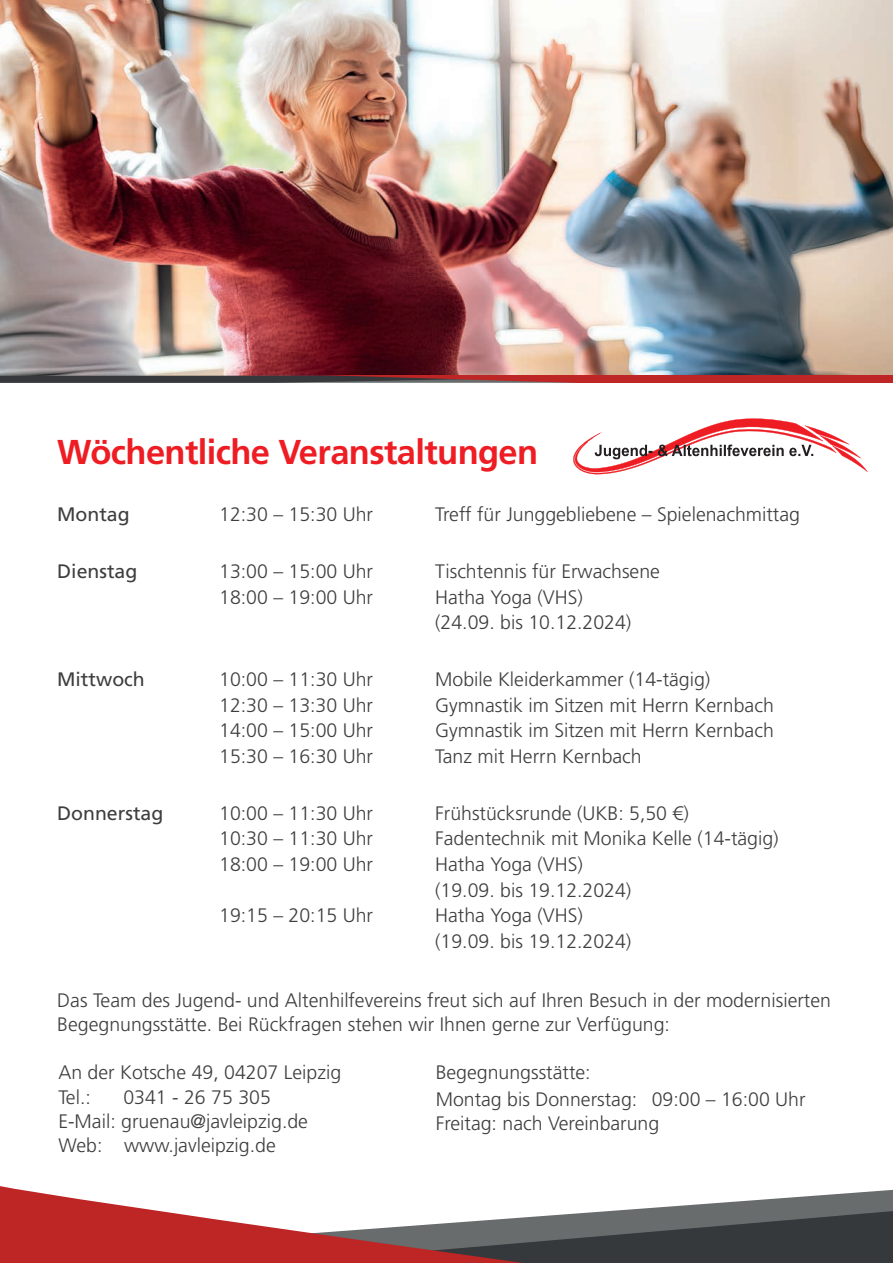
<style>
.page{position:relative;width:893px;height:1263px;background:#fff}
.page>*{position:absolute;margin:0;border:0;box-sizing:border-box;transform-origin:0 0}
.t1{font:700 34.5px "Frutiger LT Pro";letter-spacing:-.02em;color:#ee1d23}
.t2{font:300 19.5px/24px "Frutiger LT Pro";color:#3e3e3f}
.t3{font:19.5px "Frutiger LT Pro";color:#3e3e3f}
</style>
<div class="page">
<img style="left:0;top:0;width:893px;height:376px">
<svg style="left:0;top:1186px;width:893px;height:77px"></svg>
<svg style="left:0;top:376px;width:893px;height:7px;background:#7d3636"></svg>
<svg style="left:573px;top:418px;width:295px;height:56px"></svg>
<h1 class="t1" style="left:57px;top:432px;width:483px">Wöchentliche Veranstaltungen</h1>
<p class="t3" style="left:57px;top:503px;width:74px">Montag</p>
<p class="t2" style="left:219px;top:503px;width:155px">12:30 – 15:30 Uhr</p>
<p class="t2" style="left:435px;top:503px;width:366px">Treff für Junggebliebene – Spielenachmittag</p>
<p class="t3" style="left:57px;top:560px;width:82px">Dienstag</p>
<p class="t2" style="left:219px;top:560px;width:155px">13:00 – 15:00 Uhr</p>
<p class="t2" style="left:435px;top:560px;width:226px">Tischtennis für Erwachsene</p>
<p class="t2" style="left:219px;top:585px;width:155px">18:00 – 19:00 Uhr</p>
<p class="t2" style="left:435px;top:584px;width:198px;line-height:25.5px">Hatha Yoga (VHS) (24.09. bis 10.12.2024)</p>
<p class="t3" style="left:57px;top:668px;width:89px">Mittwoch</p>
<p class="t2" style="left:219px;top:668px;width:155px">10:00 – 11:30 Uhr</p>
<p class="t2" style="left:435px;top:668px;width:277px">Mobile Kleiderkammer (14-tägig)</p>
<p class="t2" style="left:219px;top:693px;width:155px">12:30 – 13:30 Uhr</p>
<p class="t2" style="left:435px;top:693px;width:340px">Gymnastik im Sitzen mit Herrn Kernbach</p>
<p class="t2" style="left:219px;top:719px;width:155px">14:00 – 15:00 Uhr</p>
<p class="t2" style="left:435px;top:719px;width:340px">Gymnastik im Sitzen mit Herrn Kernbach</p>
<p class="t2" style="left:219px;top:744px;width:155px">15:30 – 16:30 Uhr</p>
<p class="t2" style="left:435px;top:744px;width:208px">Tanz mit Herrn Kernbach</p>
<p class="t3" style="left:57px;top:802px;width:108px">Donnerstag</p>
<p class="t2" style="left:219px;top:801px;width:155px">10:00 – 11:30 Uhr</p>
<p class="t2" style="left:435px;top:801px;width:255px">Frühstücksrunde (UKB: 5,50 €)</p>
<p class="t2" style="left:219px;top:827px;width:155px">10:30 – 11:30 Uhr</p>
<p class="t2" style="left:435px;top:827px;width:345px">Fadentechnik mit Monika Kelle (14-tägig)</p>
<p class="t2" style="left:219px;top:852px;width:155px">18:00 – 19:00 Uhr</p>
<p class="t2" style="left:435px;top:852px;width:198px;line-height:25.5px">Hatha Yoga (VHS) (19.09. bis 19.12.2024)</p>
<p class="t2" style="left:219px;top:903px;width:155px">19:15 – 20:15 Uhr</p>
<p class="t2" style="left:435px;top:903px;width:198px;line-height:25.5px">Hatha Yoga (VHS) (19.09. bis 19.12.2024)</p>
<p class="t2" style="left:57px;top:988px;width:775px">Das Team des Jugend- und Altenhilfevereins freut sich auf Ihren Besuch in der modernisierten<br>Begegnungsstätte. Bei Rückfragen stehen wir Ihnen gerne zur Verfügung:</p>
<p class="t2" style="left:58px;top:1061px;width:284px">An der Kotsche 49, 04207 Leipzig<br>Tel.:</p>
<p class="t2" style="left:58px;top:1085px;width:251px;text-indent:65px">0341 - 26 75 305<br>E-Mail: gruenau@javleipzig.de<br>Web: www.javleipzig.de</p>
<p class="t2" style="left:436px;top:1058px;width:371px;line-height:27px">Begegnungsstätte:<br>Montag bis Donnerstag: 09:00 – 16:00 Uhr</p>
<p class="t2" style="left:436px;top:1111px;width:225px">Freitag: nach Vereinbarung</p>
</div>
